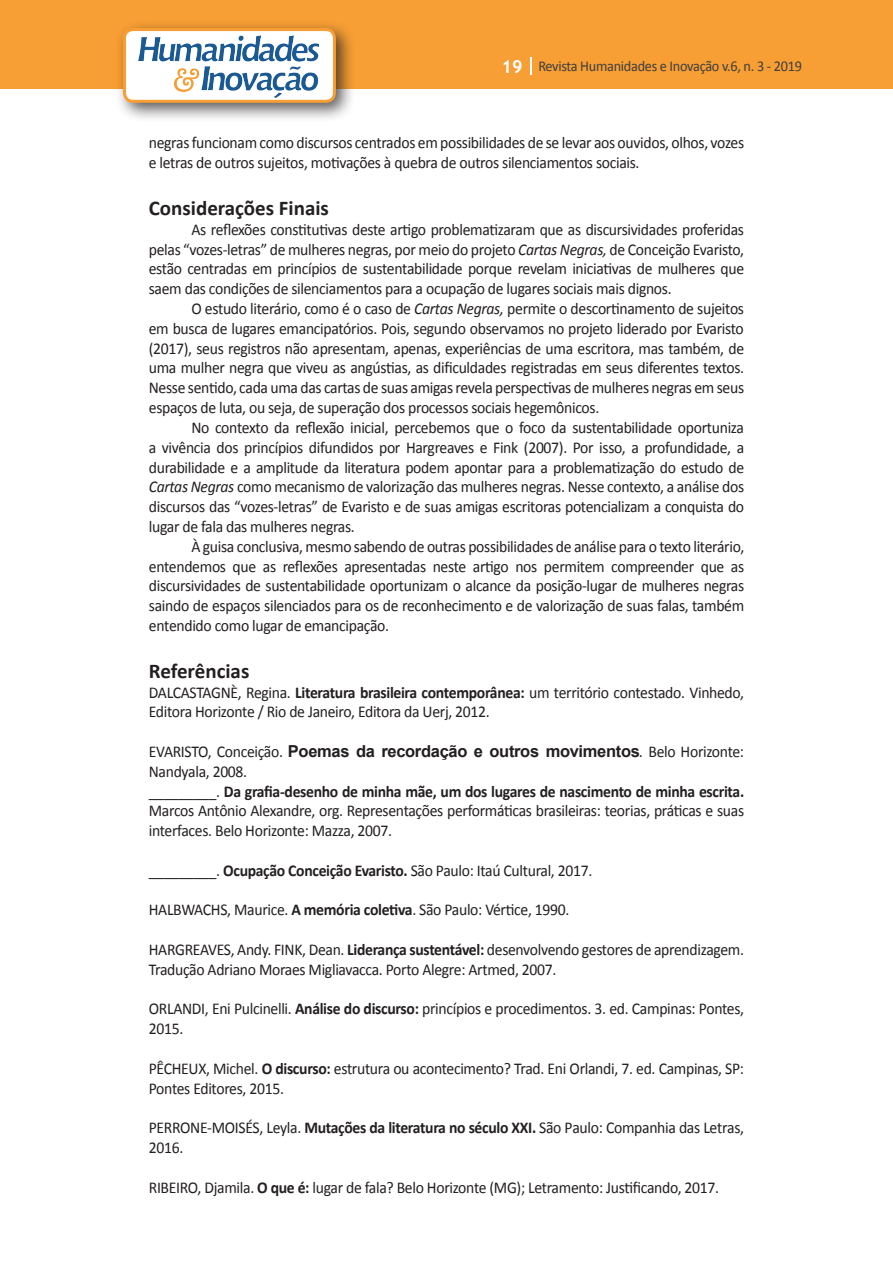
<style>
.page{position:relative;width:893px;height:1263px;background:#fff}
.page>*{position:absolute;margin:0;border:0;box-sizing:border-box;transform-origin:0 0}
.t1{font:700 21px "Calibri";color:#231f20}
.t2{font:16.5px/19.8px "Calibri";letter-spacing:-.02em;color:#231f20;scale:.95 1}
.t3{font:700 16.5px "Arial";letter-spacing:-.02em;color:#231f20}
.t4{font:15px "Calibri";letter-spacing:-.02em;color:#3e3e3f;scale:.95 1}
.s1{font-family:"Trebuchet MS";font-weight:700;font-size:18px;color:#fff}
.s2{font-style:italic}
.s3{font-weight:700}
.s4{font-family:"Calibri";font-weight:400}
.s5{font-family:"Calibri";font-weight:400;font-style:italic}
</style>
<div class="page">
<div style="left:0;top:0;width:893px;height:88px;background:#f79e34"></div>
<svg style="left:530px;top:57px;width:2px;height:18px"></svg>
<div style="left:115px;top:20px;width:241px;height:103px;background:#231f20;opacity:.75"></div>
<div style="left:125px;top:30px;width:209px;height:71px;background:#fff;border-radius:9px"></div>
<img style="left:138px;top:35px;width:181px;height:62px">
<div style="left:123px;top:28px;width:213px;height:75px;border:3px solid #f79e34;border-radius:9px"></div>
<p class="t4" style="left:501px;top:57px;width:318px"><span class="s1">19</span> Revista Humanidades e Inovação v.6, n. 3 - 2019</p>
<p class="t2" style="left:149px;top:133px;width:628px">negras funcionam como discursos centrados em possibilidades de se levar aos ouvidos, olhos, vozes e letras de outros sujeitos, motivações à quebra de outros silenciamentos sociais.</p>
<p class="t1" style="left:149px;top:195px;width:182px">Considerações Finais</p>
<p class="t2" style="left:149px;top:220px;width:628px;text-align:justify;text-indent:43px">As reflexões constitutivas deste artigo problematizaram que as discursividades proferidas pelas “vozes-letras” de mulheres negras, por meio do projeto <span class="s2">Cartas Negras,</span> de Conceição Evaristo, estão centradas em princípios de sustentabilidade porque revelam iniciativas de mulheres que saem das condições de silenciamentos para a ocupação de lugares sociais mais dignos.</p>
<p class="t2" style="left:149px;top:299px;width:628px;text-align:justify;text-indent:43px">O estudo literário, como é o caso de <span class="s2">Cartas Negras,</span> permite o descortinamento de sujeitos em busca de lugares emancipatórios. Pois, segundo observamos no projeto liderado por Evaristo (2017), seus registros não apresentam, apenas, experiências de uma escritora, mas também, de uma mulher negra que viveu as angústias, as dificuldades registradas em seus diferentes textos.<br>Nesse sentido, cada uma das cartas de suas amigas revela perspectivas de mulheres negras em seus espaços de luta, ou seja, de superação dos processos sociais hegemônicos.</p>
<p class="t2" style="left:149px;top:418px;width:628px;text-align:justify;text-indent:43px">No contexto da reflexão inicial, percebemos que o foco da sustentabilidade oportuniza a vivência dos princípios difundidos por Hargreaves e Fink (2007). Por isso, a profundidade, a durabilidade e a amplitude da literatura podem apontar para a problematização do estudo de <span class="s2">Cartas Negras</span> como mecanismo de valorização das mulheres negras. Nesse contexto, a análise dos discursos das “vozes-letras” de Evaristo e de suas amigas escritoras potencializam a conquista do lugar de fala das mulheres negras.</p>
<p class="t2" style="left:149px;top:536px;width:628px;text-align:justify;text-indent:42px">À guisa conclusiva, mesmo sabendo de outras possibilidades de análise para o texto literário, entendemos que as reflexões apresentadas neste artigo nos permitem compreender que as discursividades de sustentabilidade oportunizam o alcance da posição-lugar de mulheres negras saindo de espaços silenciados para os de reconhecimento e de valorização de suas falas, também entendido como lugar de emancipação.</p>
<p class="t1" style="left:149px;top:657px;width:102px">Referências</p>
<p class="t2" style="left:149px;top:682px;width:628px">DALCASTAGNÈ, Regina. <span class="s3">Literatura brasileira contemporânea:</span> um território contestado. Vinhedo,<br>Editora Horizonte / Rio de Janeiro, Editora da Uerj, 2012.</p>
<p class="t3" style="left:149px;top:740px;width:597px"><span class="s4">EVARISTO, Conceição.</span> Poemas da recordação e outros movimentos<span class="s5">.</span> <span class="s4">Belo Horizonte:</span></p>
<p class="t2" style="left:149px;top:761px;width:628px">Nandyala, 2008.<br>_________. <span class="s3">Da grafia-desenho de minha mãe, um dos lugares de nascimento de minha escrita.<br></span>Marcos Antônio Alexandre, org. Representações performáticas brasileiras: teorias, práticas e suas interfaces. Belo Horizonte: Mazza, 2007.</p>
<p class="t2" style="left:149px;top:860px;width:468px">_________. <span class="s3">Ocupação Conceição Evaristo.</span> São Paulo: Itaú Cultural, 2017.</p>
<p class="t2" style="left:149px;top:900px;width:444px">HALBWACHS, Maurice. <span class="s3">A memória coletiva</span>. São Paulo: Vértice, 1990.</p>
<p class="t2" style="left:149px;top:940px;width:628px">HARGREAVES, Andy. FINK, Dean. <span class="s3">Liderança sustentável:</span> desenvolvendo gestores de aprendizagem.<br>Tradução Adriano Moraes Migliavacca. Porto Alegre: Artmed, 2007.</p>
<p class="t2" style="left:149px;top:999px;width:628px">ORLANDI, Eni Pulcinelli. <span class="s3">Análise do discurso:</span> princípios e procedimentos. 3. ed. Campinas: Pontes,<br>2015.</p>
<p class="t2" style="left:149px;top:1058px;width:628px">PÊCHEUX, Michel. <span class="s3">O discurso:</span> estrutura ou acontecimento? Trad. Eni Orlandi, 7. ed. Campinas, SP:<br>Pontes Editores, 2015.</p>
<p class="t2" style="left:149px;top:1118px;width:628px">PERRONE-MOISÉS, Leyla. <span class="s3">Mutações da literatura no século XXI.</span> São Paulo: Companhia das Letras,<br>2016.</p>
<p class="t2" style="left:149px;top:1177px;width:602px">RIBEIRO, Djamila. <span class="s3">O que é:</span> lugar de fala? Belo Horizonte (MG); Letramento: Justificando, 2017.</p>
</div>
